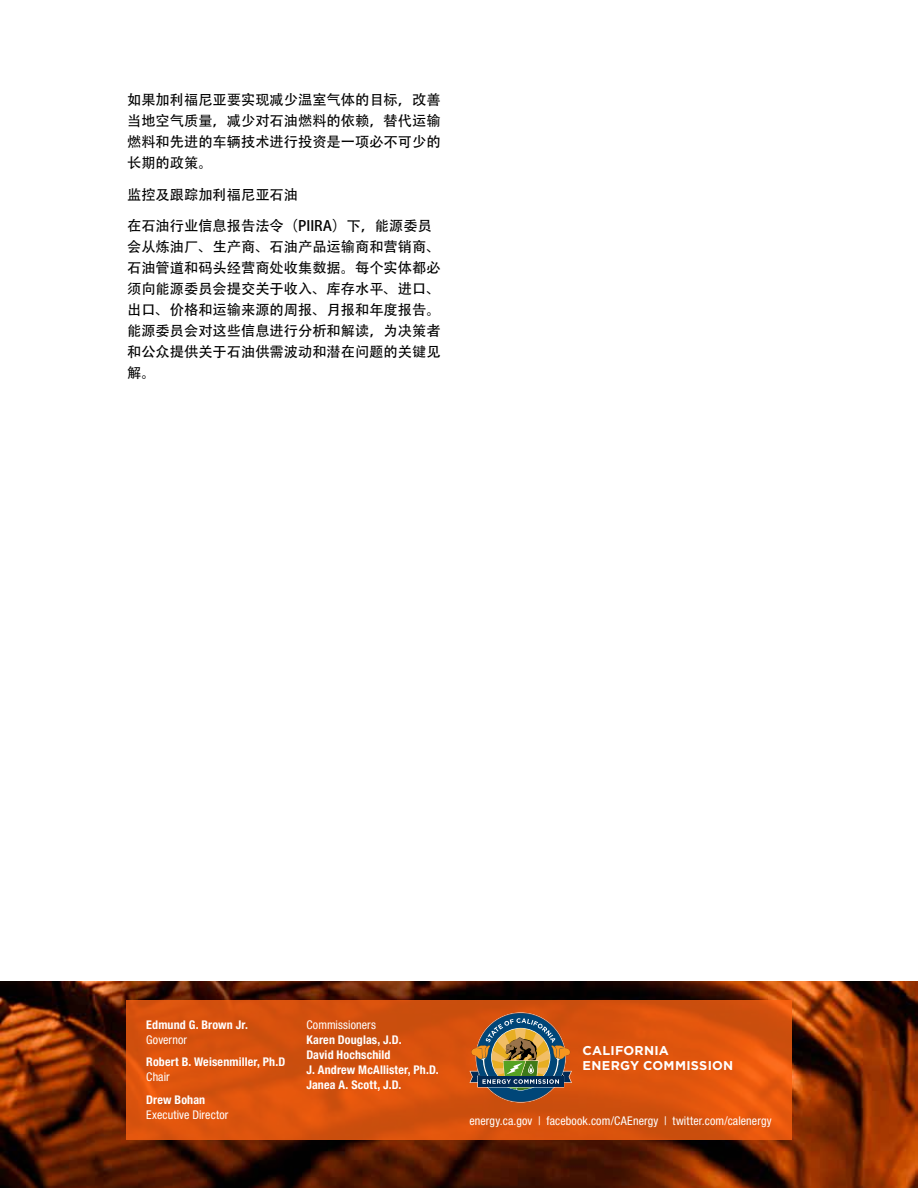
<style>
.page{position:relative;width:918px;height:1188px;background:#fff}
.page>*{position:absolute;margin:0;border:0;box-sizing:border-box;transform-origin:0 0}
.t1{font:14.25px/21px "Adobe Heiti Std";color:#000;text-align:justify}
.t2{font:700 12.75px/15.3px "Gotham HTF";letter-spacing:.02em;color:#fff}
.t3{font:700 condensed 12px/15px "Helvetica Neue LT Std";letter-spacing:.015em;color:#fff}
.t4{font:condensed 12px "Helvetica Neue LT Std";letter-spacing:.01em;color:#fff}
</style>
<div class="page">
<img style="left:0;top:981px;width:918px;height:207px">
<svg style="left:126px;top:1000px;width:665px;height:140px;background:#d8520d"></svg>
<img style="left:470px;top:1012px;width:102px;height:90px">
<p class="t1" style="left:127px;top:90px;width:315px">如果加利福尼亚要实现减少温室气体的目标，改善当地空气质量，减少对石油燃料的依赖，替代运输燃料和先进的车辆技术进行投资是一项必不可少的长期的政策。</p>
<p class="t1" style="left:127px;top:184px;width:172px">监控及跟踪加利福尼亚石油</p>
<p class="t1" style="left:127px;top:216px;width:315px;text-align:left">在石油行业信息报告法令（PIIRA）下，能源委员会从炼油厂、生产商、石油产品运输商和营销商、石油管道和码头经营商处收集数据。每个实体都必须向能源委员会提交关于收入、库存水平、进口、出口、价格和运输来源的周报、月报和年度报告。能源委员会对这些信息进行分析和解读，为决策者和公众提供关于石油供需波动和潜在问题的关键见解。</p>
<p class="t3" style="left:146px;top:1017px;width:103px">Edmund G. Brown Jr.</p>
<p class="t4" style="left:146px;top:1032px;width:42px">Governor</p>
<p class="t3" style="left:146px;top:1054px;width:141px">Robert B. Weisenmiller, Ph.D</p>
<p class="t4" style="left:146px;top:1070px;width:25px">Chair</p>
<p class="t3" style="left:146px;top:1092px;width:61px">Drew Bohan</p>
<p class="t4" style="left:146px;top:1107px;width:84px">Executive Director</p>
<p class="t4" style="left:306px;top:1017px;width:71px">Commissioners</p>
<p class="t3" style="left:306px;top:1032px;width:134px">Karen Douglas, J.D.<br>David Hochschild<br>J. Andrew McAllister, Ph.D.<br>Janea A. Scott, J.D.</p>
<p class="t2" style="left:583px;top:1042px;width:152px">CALIFORNIA<br>ENERGY COMMISSION</p>
<p class="t4" style="left:470px;top:1113px;width:304px">energy.ca.gov | facebook.com/CAEnergy | twitter.com/calenergy</p>
</div>
